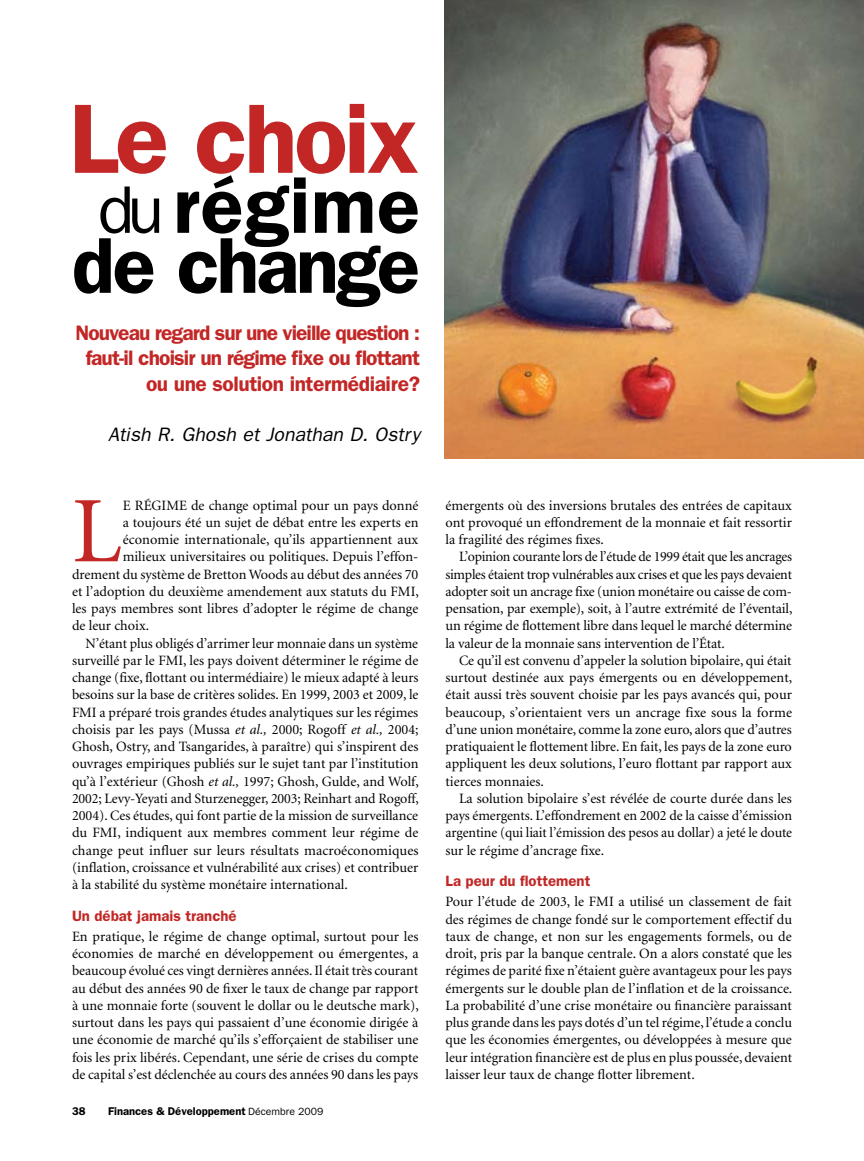
<style>
.page{position:relative;width:864px;height:1161px;background:#fff}
.page>*{position:absolute;margin:0;border:0;box-sizing:border-box;transform-origin:0 0}
.t1{font:600 99px "Franklin Gothic";letter-spacing:-.035em;color:#c22726}
.t2{font:93.9px "Minion";color:#c22726}
.t3{font:600 79.5px/60px "Franklin Gothic";letter-spacing:-.03em;color:#000;text-align:center}
.t4{font:600 21px/25.5px "Franklin Gothic";letter-spacing:-.04em;color:#c22726;text-align:right}
.t5{font:italic 19.5px "Franklin Gothic";color:#000}
.t6{font:600 15px "Franklin Gothic";color:#c22726}
.t7{font:14.25px/17.2px "Minion";color:#000;text-align:justify}
.t8{font:600 11.25px "Franklin Gothic";color:#000}
.s1{font-weight:400;font-size:67.5px}
.s2{font-style:italic}
.s3{font-weight:400;font-size:10.5px}
</style>
<div class="page">
<img style="left:444px;top:0;width:420px;height:459px">
<h1 class="t1" style="left:69px;top:80px;width:352px">Le choix</h1>
<h3 class="t3" style="left:72px;top:176px;width:350px"><span class="s1">du</span>régime de change</h3>
<h3 class="t4" style="left:76px;top:320px;width:346px">Nouveau regard sur une vieille question : faut-il choisir un régime fixe ou flottant ou une solution intermédiaire?</h3>
<h3 class="t5" style="left:108px;top:423px;width:313px">Atish R. Ghosh et Jonathan D. Ostry</h3>
<h2 class="t2" style="left:72px;top:485px;width:51px">L</h2>
<p class="t7" style="left:123px;top:497px;width:31px">e régim</p>
<p class="t7" style="left:179px;top:497px;width:241px">e de change optimal pour un pays donné</p>
<p class="t7" style="left:123px;top:514px;width:297px">a toujours été un sujet de débat entre les experts en</p>
<p class="t7" style="left:123px;top:531px;width:297px">économie internationale, qu’ils appartiennent aux</p>
<p class="t7" style="left:123px;top:549px;width:297px">milieux universitaires ou politiques. Depuis l’effon-</p>
<p class="t7" style="left:72px;top:566px;width:348px">drement du système de Bretton Woods au début des années 70</p>
<p class="t7" style="left:72px;top:583px;width:348px">et l’adoption du deuxième amendement aux statuts du FMI,</p>
<p class="t7" style="left:72px;top:600px;width:348px">les pays membres sont libres d’adopter le régime de change</p>
<p class="t7" style="left:72px;top:618px;width:79px">de leur choix.</p>
<p class="t7" style="left:86px;top:635px;width:334px">N’étant plus obligés d’arrimer leur monnaie dans un système</p>
<p class="t7" style="left:72px;top:652px;width:348px">surveillé par le FMI, les pays doivent déterminer le régime de</p>
<p class="t7" style="left:72px;top:669px;width:348px">change (fixe, flottant ou intermédiaire) le mieux adapté à leurs</p>
<p class="t7" style="left:72px;top:687px;width:348px">besoins sur la base de critères solides. En 1999, 2003 et 2009, le</p>
<p class="t7" style="left:72px;top:704px;width:348px">FMI a préparé trois grandes études analytiques sur les régimes</p>
<p class="t7" style="left:72px;top:721px;width:348px">choisis par les pays (Mussa <span class="s2">et al.,</span> 2000; Rogoff <span class="s2">et al.,</span> 2004;</p>
<p class="t7" style="left:72px;top:738px;width:348px">Ghosh, Ostry, and Tsangarides, à paraître) qui s’inspirent des</p>
<p class="t7" style="left:72px;top:756px;width:348px">ouvrages empiriques publiés sur le sujet tant par l’institution</p>
<p class="t7" style="left:72px;top:773px;width:348px">qu’à l’extérieur (Ghosh <span class="s2">et al.,</span> 1997; Ghosh, Gulde, and Wolf,</p>
<p class="t7" style="left:72px;top:790px;width:348px">2002; Levy-Yeyati and Sturzenegger, 2003; Reinhart and Rogoff,</p>
<p class="t7" style="left:72px;top:807px;width:348px">2004). Ces études, qui font partie de la mission de surveillance</p>
<p class="t7" style="left:72px;top:825px;width:348px">du FMI, indiquent aux membres comment leur régime de</p>
<p class="t7" style="left:72px;top:842px;width:348px">change peut influer sur leurs résultats macroéconomiques</p>
<p class="t7" style="left:72px;top:859px;width:348px">(inflation, croissance et vulnérabilité aux crises) et contribuer</p>
<p class="t7" style="left:72px;top:876px;width:277px">à la stabilité du système monétaire international.</p>
<p class="t6" style="left:72px;top:907px;width:166px">Un débat jamais tranché</p>
<p class="t7" style="left:72px;top:928px;width:348px">En pratique, le régime de change optimal, surtout pour les économies de marché en développement ou émergentes, a beaucoup évolué ces vingt dernières années. Il était très courant au début des années 90 de fixer le taux de change par rapport à une monnaie forte (souvent le dollar ou le deutsche mark), surtout dans les pays qui passaient d’une économie dirigée à une économie de marché qu’ils s’efforçaient de stabiliser une fois les prix libérés. Cependant, une série de crises du compte de capital s’est déclenchée au cours des années 90 dans les pays</p>
<p class="t8" style="left:72px;top:1105px;width:15px">38</p>
<p class="t8" style="left:108px;top:1105px;width:217px">Finances &amp; Développement <span class="s3">Décembre 2009</span></p>
<p class="t7" style="left:446px;top:497px;width:348px">émergents où des inversions brutales des entrées de capitaux ont provoqué un effondrement de la monnaie et fait ressortir la fragilité des régimes fixes.</p>
<p class="t7" style="left:446px;top:549px;width:348px;text-indent:14px">L’opinion courante lors de l’étude de 1999 était que les ancrages simples étaient trop vulnérables aux crises et que les pays devaient adopter soit un ancrage fixe (union monétaire ou caisse de com&shy;pensation, par exemple), soit, à l’autre extrémité de l’éventail, un régime de flottement libre dans lequel le marché détermine la valeur de la monnaie sans intervention de l’État.</p>
<p class="t7" style="left:446px;top:652px;width:348px;text-indent:14px">Ce qu’il est convenu d’appeler la solution bipolaire, qui était surtout destinée aux pays émergents ou en développement, était aussi très souvent choisie par les pays avancés qui, pour beaucoup, s’orientaient vers un ancrage fixe sous la forme d’une union monétaire, comme la zone euro, alors que d’autres pratiquaient le flottement libre. En fait, les pays de la zone euro appliquent les deux solutions, l’euro flottant par rapport aux tierces monnaies.</p>
<p class="t7" style="left:446px;top:790px;width:348px;text-indent:14px">La solution bipolaire s’est révélée de courte durée dans les pays émergents. L’effondrement en 2002 de la caisse d’émission argentine (qui liait l’émission des pesos au dollar) a jeté le doute sur le régime d’ancrage fixe.</p>
<p class="t6" style="left:446px;top:872px;width:146px">La peur du flottement</p>
<p class="t7" style="left:446px;top:894px;width:348px">Pour l’étude de 2003, le FMI a utilisé un classement de fait des régimes de change fondé sur le comportement effectif du taux de change, et non sur les engagements formels, ou de droit, pris par la banque centrale. On a alors constaté que les régimes de parité fixe n’étaient guère avantageux pour les pays émergents sur le double plan de l’inflation et de la croissance.<br>La probabilité d’une crise monétaire ou financière paraissant plus grande dans les pays dotés d’un tel régime, l’étude a conclu que les économies émergentes, ou développées à mesure que leur intégration financière est de plus en plus poussée, devaient laisser leur taux de change flotter librement.</p>
</div>
